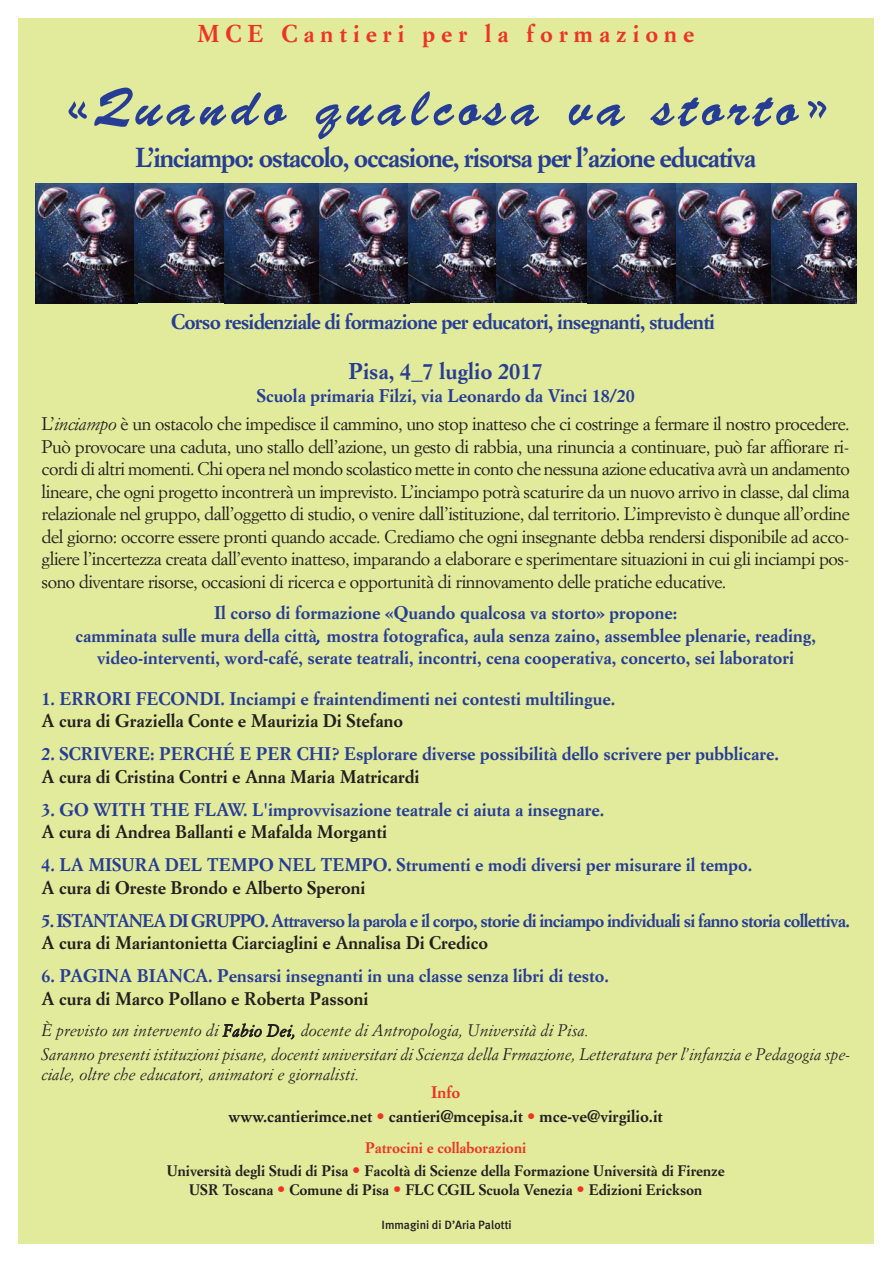
<style>
.page{position:relative;width:893px;height:1263px;background:#fff}
.page>*{position:absolute;margin:0;border:0;box-sizing:border-box;transform-origin:0 0}
.t1{font:54px "Brush Script Std";letter-spacing:.115em;color:#263d96}
.t2{font:700 27px "Simoncini Garamond";letter-spacing:-.045em;color:#263d96}
.t3{font:700 24px "Simoncini Garamond";letter-spacing:.25em;color:#ec3425}
.t4{font:700 22.5px "Simoncini Garamond";color:#263d96}
.t5{font:700 21px "Simoncini Garamond";letter-spacing:-.035em;color:#263d96}
.t6{font:18px/22.5px "Simoncini Garamond";letter-spacing:-.025em;color:#231f20;text-align:center}
.t7{font:700 18px/22.5px "Simoncini Garamond";color:#263d96;text-align:center}
.t8{font:700 18px "Simoncini Garamond";color:#231f20}
.t9{font:700 18px "Simoncini Garamond";letter-spacing:-.035em;color:#263d96}
.t10{font:italic 16.5px/24px "Simoncini Garamond";letter-spacing:-.005em;color:#231f20}
.t11{font:700 16.5px/24px "Simoncini Garamond";color:#231f20;text-align:center}
.t12{font:700 15px/22.5px "Simoncini Garamond";color:#231f20;text-align:center}
.t13{font:500 12px "Meta Plus";color:#231f20}
.s1{font-weight:700;color:#263d96}
.s2{font-style:italic}
.s3{font-weight:400;font-style:italic}
.s4{color:#ec3425}
.s5{font-size:16.5px;color:#ec3425}
</style>
<div class="page">
<div style="left:18px;top:18px;width:855px;height:1226px;background:#e2ea9b"></div>
<img style="left:36px;top:184px;width:98px;height:119px">
<img style="left:134px;top:184px;width:453px;height:119px">
<img style="left:318px;top:184px;width:91px;height:119px">
<img style="left:408px;top:184px;width:88px;height:118px">
<img style="left:496px;top:184px;width:91px;height:118px">
<img style="left:587px;top:184px;width:90px;height:119px">
<img style="left:677px;top:184px;width:94px;height:119px">
<img style="left:771px;top:184px;width:85px;height:119px">
<img style="left:224px;top:184px;width:94px;height:119px">
<h3 class="t3" style="left:197px;top:24px;width:498px">MCE Cantieri per la formazione</h3>
<h1 class="t1" style="left:66px;top:75px;width:760px">«Quando qualcosa va storto»</h1>
<h2 class="t2" style="left:135px;top:146px;width:622px">L’inciampo: ostacolo, occasione, risorsa per l’azione educativa</h2>
<p class="t5" style="left:171px;top:313px;width:545px">Corso residenziale di formazione per educatori, insegnanti, studenti</p>
<p class="t4" style="left:348px;top:361px;width:196px">Pisa, 4_7 luglio 2017</p>
<p class="t6" style="left:42px;top:383px;width:809px;line-height:28.5px"><span class="s1">Scuola primaria Filzi, via Leonardo da Vinci 18/20<br></span>L’<span class="s2">inciampo</span> è un ostacolo che impedisce il cammino, uno stop inatteso che ci costringe a fermare il nostro procedere.</p>
<p class="t6" style="left:42px;top:437px;width:809px;text-align:justify">Può provocare una caduta, uno stallo dell’azione, un gesto di rabbia, una rinuncia a continuare, può far affiorare ri&shy;cordi di altri momenti. Chi opera nel mondo scolastico mette in conto che nessuna azione educativa avrà un andamento lineare, che ogni progetto incontrerà un imprevisto. L’inciampo potrà scaturire da un nuovo arrivo in classe, dal clima relazionale nel gruppo, dall’oggetto di studio, o venire dall’istituzione, dal territorio. L’imprevisto è dunque all’ordine del giorno: occorre essere pronti quando accade. Crediamo che ogni insegnante debba rendersi disponibile ad acco&shy;gliere l’incertezza creata dall’evento inatteso, imparando a elaborare e sperimentare situazioni in cui gli inciampi pos&shy;sono diventare risorse, occasioni di ricerca e opportunità di rinnovamento delle pratiche educative.</p>
<p class="t7" style="left:76px;top:603px;width:742px">Il corso di formazione «Quando qualcosa va storto» propone:<br>camminata sulle mura della città<span class="s3">,</span> mostra fotografica, aula senza zaino, assemblee plenarie, reading, video-interventi, word-café, serate teatrali, incontri, cena cooperativa, concerto, sei laboratori</p>
<p class="t7" style="left:42px;top:689px;width:575px">1. ERRORI FECONDI. Inciampi e fraintendimenti nei contesti multilingue.</p>
<p class="t8" style="left:42px;top:714px;width:363px">A cura di Graziella Conte e Maurizia Di Stefano</p>
<p class="t7" style="left:42px;top:744px;width:739px">2. SCRIVERE: PERCHÉ E PER CHI? Esplorare diverse possibilità dello scrivere per pubblicare.</p>
<p class="t8" style="left:42px;top:769px;width:379px">A cura di Cristina Contri e Anna Maria Matricardi</p>
<p class="t7" style="left:42px;top:800px;width:564px">3. GO WITH THE FLAW. L'improvvisazione teatrale ci aiuta a insegnare.</p>
<p class="t8" style="left:42px;top:825px;width:347px">A cura di Andrea Ballanti e Mafalda Morganti</p>
<p class="t7" style="left:42px;top:855px;width:712px">4. LA MISURA DEL TEMPO NEL TEMPO. Strumenti e modi diversi per misurare il tempo.</p>
<p class="t8" style="left:42px;top:880px;width:325px">A cura di Oreste Brondo e Alberto Speroni</p>
<p class="t9" style="left:42px;top:913px;width:809px">5. ISTANTANEA DI GRUPPO. Attraverso la parola e il corpo, storie di inciampo individuali si fanno storia collettiva.</p>
<p class="t8" style="left:42px;top:936px;width:448px">A cura di Mariantonietta Ciarciaglini e Annalisa Di Credico</p>
<p class="t7" style="left:42px;top:966px;width:569px">6. PAGINA BIANCA. Pensarsi insegnanti in una classe senza libri di testo.</p>
<p class="t8" style="left:42px;top:991px;width:328px">A cura di Marco Pollano e Roberta Passoni</p>
<p class="t10" style="left:42px;top:1020px;width:809px">È previsto un intervento di Fabio Dei, docente di Antropologia, Università di Pisa.<br>Saranno presenti istituzioni pisane, docenti universitari di Scienza della Frmazione, Letteratura per l’infanzia e Pedagogia spe-</p>
<p class="t10" style="left:42px;top:1063px;width:319px">ciale, oltre che educatori, animatori e giornalisti.</p>
<p class="t11" style="left:229px;top:1081px;width:435px"><span class="s4">Info<br></span>www.cantierimce.net <span class="s4">•</span> cantieri@mcepisa.it <span class="s4">•</span> mce-ve@virgilio.it</p>
<p class="t12" style="left:167px;top:1138px;width:559px"><span class="s4">Patrocini e collaborazioni<br></span>Università degli Studi di Pisa <span class="s5">•</span> Facoltà di Scienze della Formazione Università di Firenze</p>
<p class="t12" style="left:189px;top:1180px;width:514px">USR Toscana <span class="s5">•</span> Comune di Pisa <span class="s5">•</span> FLC CGIL Scuola Venezia <span class="s5">•</span> Edizioni Erickson</p>
<p class="t13" style="left:381px;top:1220px;width:132px">Immagini di D’Aria Palotti</p>
</div>
